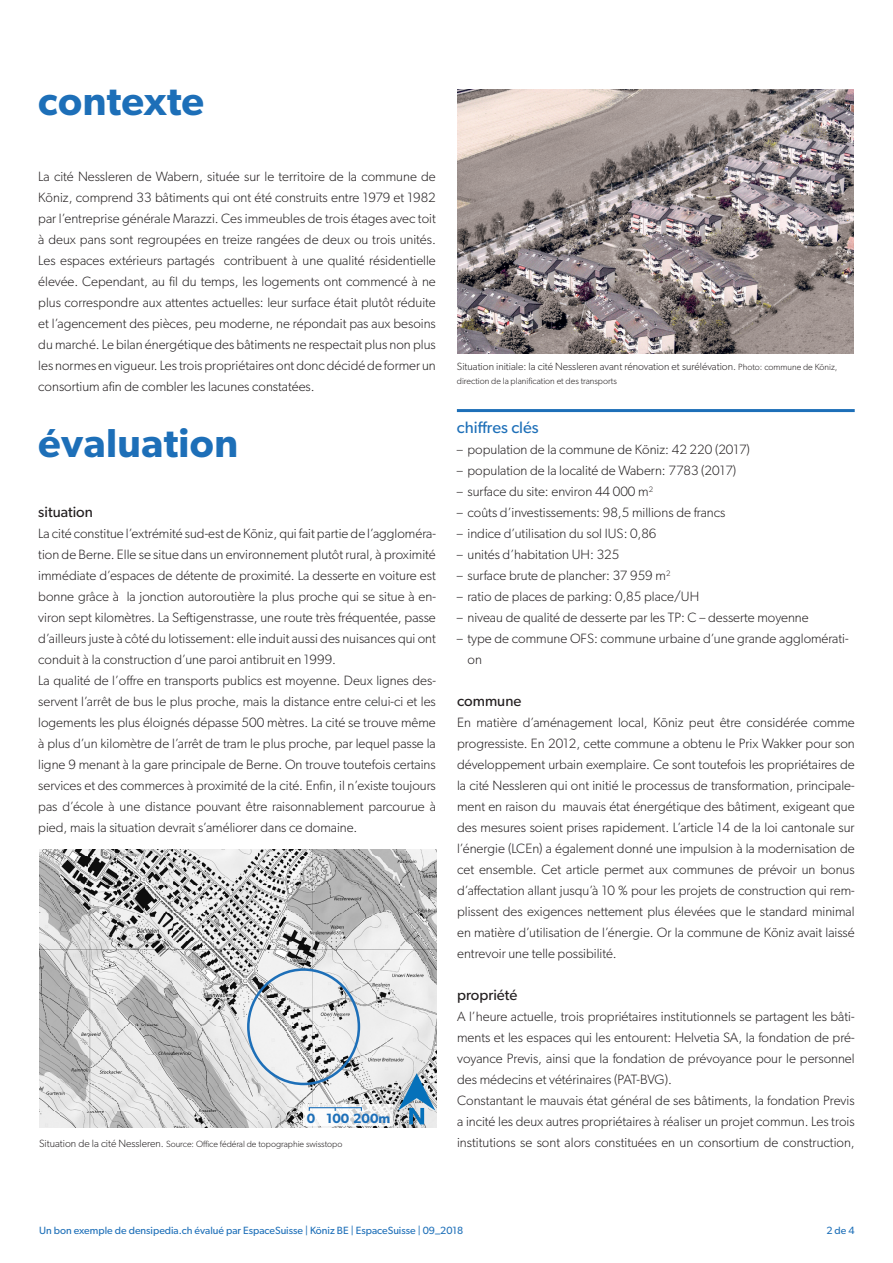
<style>
.page{position:relative;width:893px;height:1263px;background:#fff}
.page>*{position:absolute;margin:0;border:0;box-sizing:border-box;transform-origin:0 0}
.Kapiteltitel{font:600 40.5px "Gibson";letter-spacing:.01em;color:#1d6fb8}
.Titel_Box{font:16.5px "Gibson";color:#1d6fb8}
.Untertitel{font:15px "Gibson";color:#231f20}
.Lauftext_Blocksatz{font:300 13.5px/21px "Gibson";color:#231f20;text-align:justify}
.t1{font:600 13.5px "Gibson";color:#1d6fb8}
.Bildlegende_linksbü{font:300 10.5px "Gibson";color:#231f20}
.Seitenzahl{font:10.5px "Gibson";color:#1d6fb8}
.Bildnachweis_linksb{font:300 10.5px "Gibson";color:#231f20}
.Bildnachweis_linksb-2{font:300 9px "Gibson";color:#231f20}
.Bildlegende_linksbü-2{font:300 9px "Gibson";color:#231f20}
.s1{font-size:9px}
</style>
<div class="page">
<img style="left:39px;top:856px;width:398px;height:272px">
<img style="left:39px;top:850px;width:390px;height:6px">
<svg style="left:429px;top:850px;width:8px;height:6px"></svg>
<div style="left:247px;top:968px;width:113px;height:117px;border:3px solid #1d6fb8;border-radius:50%"></div>
<svg style="left:398px;top:1073px;width:37px;height:51px;background:#86aac2"></svg>
<svg style="left:303px;top:1104px;width:90px;height:22px"></svg>
<svg style="left:308px;top:1106px;width:55px;height:6px"></svg>
<hr style="left:457px;top:409px;width:398px;height:3px;background:#1d6fb8">
<img style="left:457px;top:90px;width:397px;height:263px">
<p class="Kapiteltitel" style="left:38px;top:77px;width:167px">contexte</p>
<p class="Lauftext_Blocksatz" style="left:38px;top:166px;width:399px">La cité Nessleren de Wabern, située sur le territoire de la commune de Köniz, comprend 33 bâtiments qui ont été construits entre 1979 et 1982 par l’entreprise générale Marazzi. Ces immeubles de trois étages avec toit à deux pans sont regroupées en treize rangées de deux ou trois unités.<br>Les espaces extérieurs partagés contribuent à une qualité résidentielle élevée. Cependant, au fil du temps, les logements ont commencé à ne plus correspondre aux attentes actuelles: leur surface était plutôt réduite et l’agencement des pièces, peu moderne, ne répondait pas aux besoins du marché. Le bilan énergétique des bâtiments ne respectait plus non plus les normes en vigueur. Les trois propriétaires ont donc décidé de former un consortium afin de combler les lacunes constatées.</p>
<p class="Kapiteltitel" style="left:38px;top:419px;width:202px">évaluation</p>
<p class="Untertitel" style="left:38px;top:503px;width:56px">situation</p>
<p class="Lauftext_Blocksatz" style="left:38px;top:523px;width:399px">La cité constitue l’extrémité sud-est de Köniz, qui fait partie de l’aggloméra&shy;tion de Berne. Elle se situe dans un environnement plutôt rural, à proximité immédiate d’espaces de détente de proximité. La desserte en voiture est bonne grâce à la jonction autoroutière la plus proche qui se situe à en&shy;viron sept kilomètres. La Seftigenstrasse, une route très fréquentée, passe d’ailleurs juste à côté du lotissement: elle induit aussi des nuisances qui ont conduit à la construction d’une paroi antibruit en 1999.</p>
<p class="Lauftext_Blocksatz" style="left:38px;top:670px;width:399px">La qualité de l’offre en transports publics est moyenne. Deux lignes des&shy;servent l’arrêt de bus le plus proche, mais la distance entre celui-ci et les logements les plus éloignés dépasse 500 mètres. La cité se trouve même à plus d’un kilomètre de l’arrêt de tram le plus proche, par lequel passe la ligne 9 menant à la gare principale de Berne. On trouve toutefois certains services et des commerces à proximité de la cité. Enfin, il n’existe toujours pas d’école à une distance pouvant être raisonnablement parcourue à pied, mais la situation devrait s’améliorer dans ce domaine.</p>
<p class="t1" style="left:307px;top:1110px;width:10px">0</p>
<p class="t1" style="left:326px;top:1110px;width:66px">100 200m</p>
<p class="Bildnachweis_linksb" style="left:39px;top:1137px;width:126px">Situation de la cité Nessleren.</p>
<p class="Bildnachweis_linksb-2" style="left:166px;top:1139px;width:178px">Source: Office fédéral de topographie swisstopo</p>
<p class="Bildlegende_linksbü" style="left:457px;top:360px;width:382px">Situation initiale: la cité Nessleren avant rénovation et surélévation. <span class="s1">Photo: commune de Köniz,</span></p>
<p class="Bildlegende_linksbü-2" style="left:457px;top:375px;width:161px">direction de la planification et des transports</p>
<p class="Titel_Box" style="left:457px;top:418px;width:83px">chiffres clés</p>
<p class="Lauftext_Blocksatz" style="left:457px;top:439px;width:295px">– population de la commune de Köniz: 42 220 (2017)</p>
<p class="Lauftext_Blocksatz" style="left:457px;top:460px;width:281px">– population de la localité de Wabern: 7783 (2017)</p>
<p class="Lauftext_Blocksatz" style="left:457px;top:481px;width:198px">– surface du site: environ 44 000 m<sup>2</sup></p>
<p class="Lauftext_Blocksatz" style="left:457px;top:502px;width:270px">– coûts d’investissements: 98,5 millions de francs</p>
<p class="Lauftext_Blocksatz" style="left:457px;top:523px;width:201px">– indice d’utilisation du sol IUS: 0,86</p>
<p class="Lauftext_Blocksatz" style="left:457px;top:544px;width:164px">– unités d’habitation UH: 325</p>
<p class="Lauftext_Blocksatz" style="left:457px;top:565px;width:215px">– surface brute de plancher: 37 959 m<sup>2</sup></p>
<p class="Lauftext_Blocksatz" style="left:457px;top:586px;width:244px">– ratio de places de parking: 0,85 place/UH</p>
<p class="Lauftext_Blocksatz" style="left:457px;top:607px;width:353px">– niveau de qualité de desserte par les TP: C – desserte moyenne</p>
<p class="Lauftext_Blocksatz" style="left:467px;top:628px;width:383px;text-indent:-11px">– type de commune OFS: commune urbaine d’une grande agglomérati&shy;on</p>
<p class="Untertitel" style="left:457px;top:692px;width:66px">commune</p>
<p class="Lauftext_Blocksatz" style="left:457px;top:712px;width:399px">En matière d’aménagement local, Köniz peut être considérée comme progressiste. En 2012, cette commune a obtenu le Prix Wakker pour son développement urbain exemplaire. Ce sont toutefois les propriétaires de la cité Nessleren qui ont initié le processus de transformation, principale&shy;ment en raison du mauvais état énergétique des bâtiment, exigeant que des mesures soient prises rapidement. L’article 14 de la loi cantonale sur l’énergie (LCEn) a également donné une impulsion à la modernisation de cet ensemble. Cet article permet aux communes de prévoir un bonus d’affectation allant jusqu’à 10 % pour les projets de construction qui rem&shy;plissent des exigences nettement plus élevées que le standard minimal en matière d’utilisation de l’énergie. Or la commune de Köniz avait laissé entrevoir une telle possibilité.</p>
<p class="Untertitel" style="left:457px;top:986px;width:62px">propriété</p>
<p class="Lauftext_Blocksatz" style="left:457px;top:1006px;width:399px">A l’heure actuelle, trois propriétaires institutionnels se partagent les bâti&shy;ments et les espaces qui les entourent: Helvetia SA, la fondation de pré&shy;voyance Previs, ainsi que la fondation de prévoyance pour le personnel des médecins et vétérinaires (PAT-BVG).</p>
<p class="Lauftext_Blocksatz" style="left:457px;top:1090px;width:399px">Constantant le mauvais état général de ses bâtiments, la fondation Previs a incité les deux autres propriétaires à réaliser un projet commun. Les trois institutions se sont alors constituées en un consortium de construction,</p>
<p class="Seitenzahl" style="left:39px;top:1223px;width:426px">Un bon exemple de densipedia.ch évalué par EspaceSuisse | Köniz BE | EspaceSuisse | 09_2018</p>
<p class="Seitenzahl" style="left:826px;top:1223px;width:30px">2 de 4</p>
</div>
